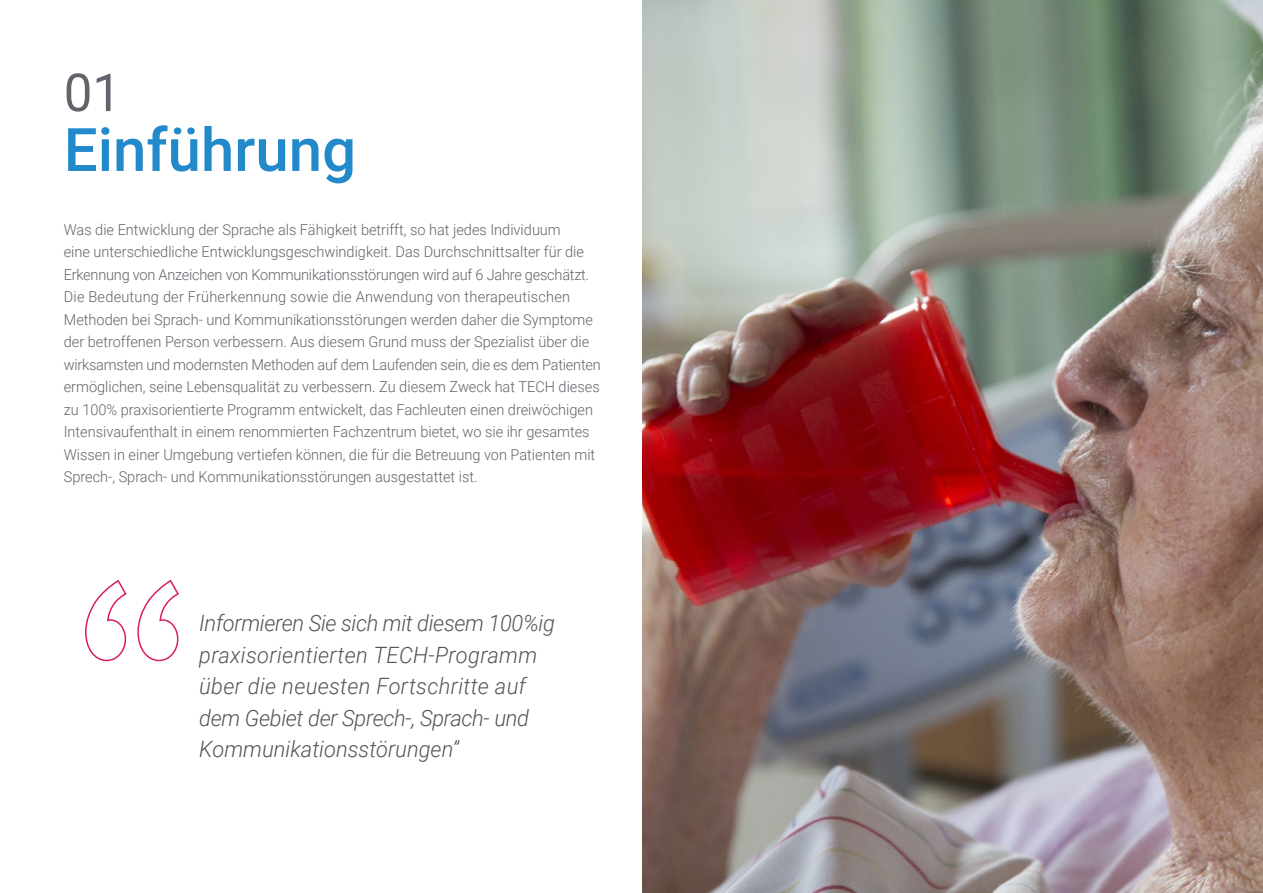
<style>
.page{position:relative;width:1263px;height:893px;background:#fff}
.page>*{position:absolute;margin:0;border:0;box-sizing:border-box;transform-origin:0 0}
.t1{font:500 60px "Roboto";color:#2289ca}
.t2{font:52.5px "Roboto";color:#61646a}
.t3{font:italic 300 22.5px/31.5px "Roboto";color:#52555b}
.t4{font:300 15px/22.5px "Roboto";color:#61646a}
</style>
<div class="page">
<svg style="left:85px;top:579px;width:94px;height:83px"></svg>
<img style="left:642px;top:0;width:621px;height:893px">
<h2 class="t2" style="left:64px;top:56px;width:59px">01</h2>
<h1 class="t1" style="left:64px;top:108px;width:294px">Einführung</h1>
<p class="t4" style="left:64px;top:217px;width:538px">Was die Entwicklung der Sprache als Fähigkeit betrifft, so hat jedes Individuum<br>eine unterschiedliche Entwicklungsgeschwindigkeit. Das Durchschnittsalter für die Erkennung von Anzeichen von Kommunikationsstörungen wird auf 6 Jahre geschätzt.<br>Die Bedeutung der Früherkennung sowie die Anwendung von therapeutischen Methoden bei Sprach- und Kommunikationsstörungen werden daher die Symptome der betroffenen Person verbessern. Aus diesem Grund muss der Spezialist über die wirksamsten und modernsten Methoden auf dem Laufenden sein, die es dem Patienten ermöglichen, seine Lebensqualität zu verbessern. Zu diesem Zweck hat TECH dieses zu 100% praxisorientierte Programm entwickelt, das Fachleuten einen dreiwöchigen Intensivaufenthalt in einem renommierten Fachzentrum bietet, wo sie ihr gesamtes Wissen in einer Umgebung vertiefen können, die für die Betreuung von Patienten mit Sprech-, Sprach- und Kommunikationsstörungen ausgestattet ist.</p>
<h3 class="t3" style="left:199px;top:606px;width:357px">Informieren Sie sich mit diesem 100%ig praxisorientierten TECH-Programm über die neuesten Fortschritte auf dem Gebiet der Sprech-, Sprach- und Kommunikationsstörungen”</h3>
</div>
